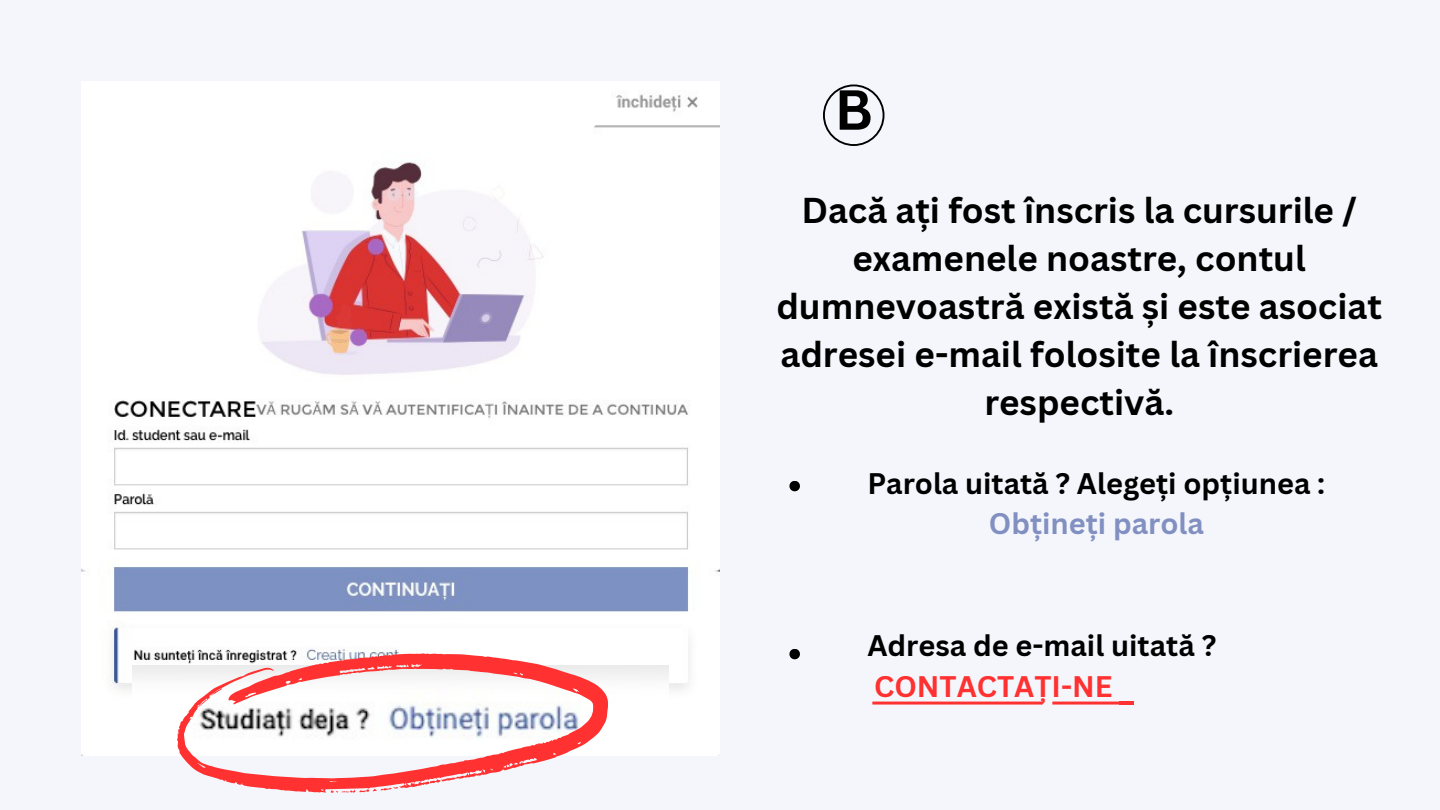
<style>
.page{position:relative;width:1440px;height:810px;background:#f4f6fc}
.page>*{position:absolute;margin:0;border:0;box-sizing:border-box;transform-origin:0 0}
.t1{font:700 55.1px "Canva Sans";color:#000}
.t2{font:700 35px/48px "Canva Sans";color:#000;text-align:center}
.t3{font:700 29px "Canva Sans";color:#000}
.t4{font:700 29px "Canva Sans";color:#8290c1}
.t5{font:700 29px "Canva Sans";color:#ff3131}
</style>
<div class="page">
<img style="left:81px;top:81px;width:639px;height:674px">
<img style="left:133px;top:666px;width:536px;height:89px">
<svg style="left:177px;top:653px;width:431px;height:140px"></svg>
<svg style="left:429px;top:777px;width:26px;height:6px"></svg>
<svg style="left:198px;top:688px;width:24px;height:19px"></svg>
<svg style="left:331px;top:787px;width:67px;height:6px"></svg>
<svg style="left:789px;top:481px;width:11px;height:10px"></svg>
<svg style="left:789px;top:649px;width:11px;height:10px"></svg>
<svg style="left:823px;top:84px;width:61px;height:62px"></svg>
<svg style="left:872px;top:702px;width:247px;height:3px"></svg>
<hr style="left:1119px;top:702px;width:15px;height:3px;background:#ff3131">
<h1 class="t1" style="left:835px;top:71px;width:40px">B</h1>
<p class="t2" style="left:776px;top:185px;width:607px">Dacă ați fost înscris la cursurile / examenele noastre, contul dumnevoastră există și este asociat adresei e-mail folosite la înscrierea respectivă.</p>
<p class="t3" style="left:867px;top:463px;width:459px">Parola uitată ? Alegeți opțiunea :</p>
<p class="t4" style="left:989px;top:503px;width:217px">Obțineți parola</p>
<p class="t3" style="left:867px;top:625px;width:351px">Adresa de e-mail uitată ?</p>
<p class="t5" style="left:874px;top:666px;width:240px">CONTACTAȚI-NE</p>
</div>
